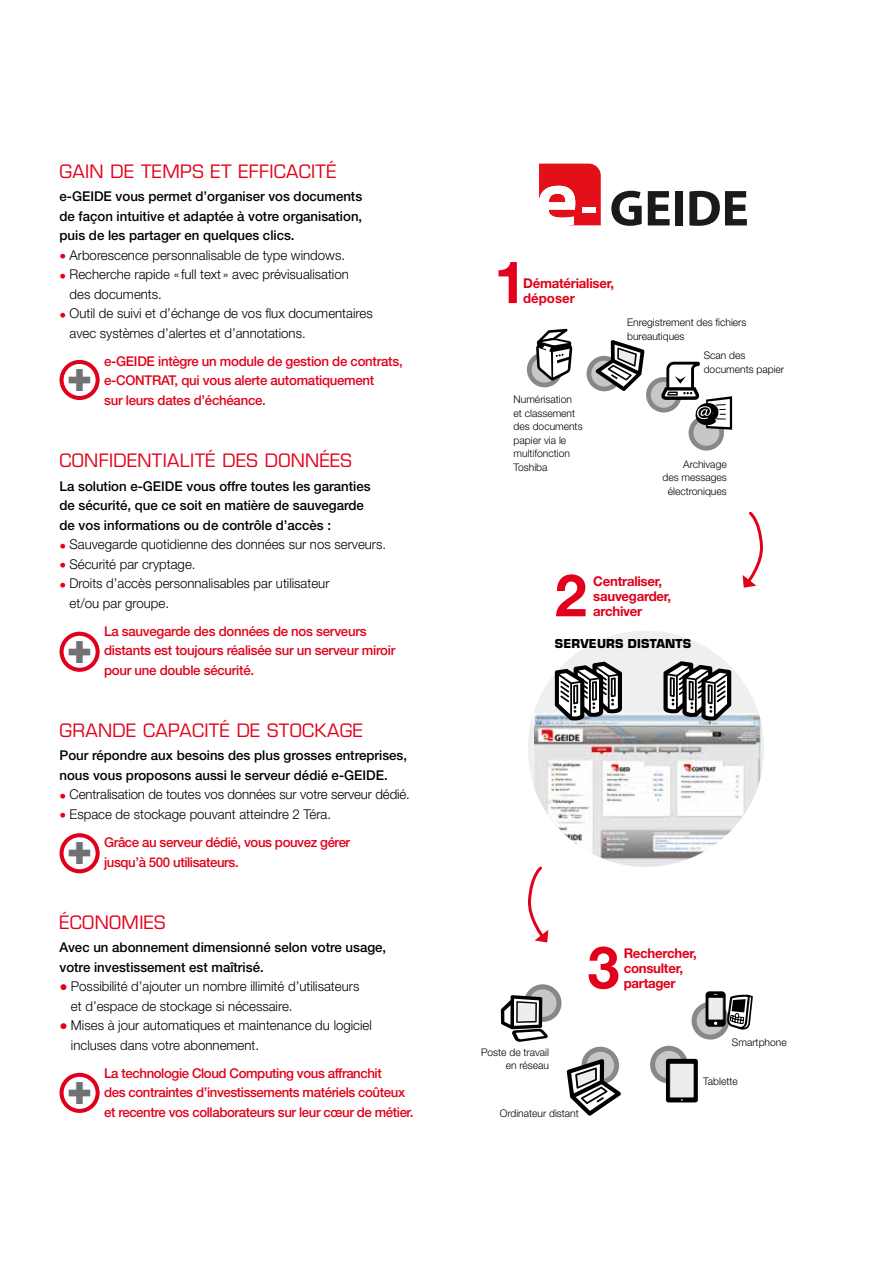
<style>
.page{position:relative;width:893px;height:1263px;background:#fff}
.page>*{position:absolute;margin:0;border:0;box-sizing:border-box;transform-origin:0 0}
.t1{font:700 58.65px "Helvetica Neue LT Std";color:#e2001a}
.t2{font:900 43.35px "Helvetica Neue LT Std";color:#707172}
.t3{font:18px "Eurostile";letter-spacing:.02em;color:#e2001a}
.t4{font:300 13.5px/19.5px "Helvetica Neue LT Std";color:#000}
.t5{font:500 13.5px/19.5px "Helvetica Neue LT Std";color:#000}
.t6{font:500 13.5px/19.5px "Helvetica Neue LT Std";letter-spacing:-.02em;color:#e2001a}
.t7{font:700 13.5px/15px "Helvetica Neue LT Std";letter-spacing:-.02em;color:#e2001a}
.t8{font:700 12px "Eurostile";letter-spacing:.01em;color:#000}
.t9{font:300 10.5px/13.5px "Helvetica Neue LT Std";color:#000}
.s1{font-weight:400;color:#e2001a}
.s2{font-weight:500;color:#e2001a}
.s3{font-weight:400;font-size:16.5px;color:#e2001a}
</style>
<div class="page">
<div style="left:528px;top:631px;width:236px;height:236px;background:#eeefef;border-radius:50%"></div>
<img style="left:533px;top:713px;width:227px;height:78px">
<img style="left:534px;top:726px;width:222px;height:139px">
<div style="left:60px;top:833px;width:40px;height:40px;border:4px solid #e0001b;border-radius:50%"></div>
<div style="left:60px;top:1073px;width:40px;height:40px;border:4px solid #e0001b;border-radius:50%"></div>
<div style="left:60px;top:360px;width:40px;height:40px;border:4px solid #e0001b;border-radius:50%"></div>
<div style="left:60px;top:632px;width:40px;height:40px;border:4px solid #e0001b;border-radius:50%"></div>
<svg style="left:663px;top:661px;width:68px;height:60px"></svg>
<svg style="left:555px;top:662px;width:67px;height:59px;background:#7b7d7e"></svg>
<svg style="left:611px;top:191px;width:31px;height:35px"></svg>
<svg style="left:648px;top:191px;width:22px;height:34px"></svg>
<div style="left:675px;top:191px;width:8px;height:34px;background:#1a1a1a"></div>
<svg style="left:689px;top:191px;width:58px;height:35px"></svg>
<svg style="left:539px;top:164px;width:62px;height:62px"></svg>
<div style="left:582px;top:208px;width:14px;height:5px;background:#fff"></div>
<svg style="left:527px;top:329px;width:45px;height:58px"></svg>
<svg style="left:587px;top:340px;width:145px;height:111px"></svg>
<svg style="left:743px;top:511px;width:20px;height:77px"></svg>
<svg style="left:501px;top:984px;width:60px;height:58px"></svg>
<div style="left:706px;top:991px;width:20px;height:36px;background:#000;border-radius:4px"></div>
<svg style="left:691px;top:993px;width:62px;height:46px"></svg>
<svg style="left:650px;top:1046px;width:38px;height:37px"></svg>
<div style="left:666px;top:1059px;width:32px;height:43px;background:#000;border-radius:3px"></div>
<div style="left:670px;top:1063px;width:24px;height:35px;background:#eceded"></div>
<div style="left:669px;top:1063px;width:25px;height:35px;border:1px solid #000"></div>
<svg style="left:567px;top:1047px;width:54px;height:69px"></svg>
<svg style="left:527px;top:866px;width:21px;height:76px"></svg>
<h3 class="t3" style="left:60px;top:160px;width:278px">GAIN DE TEMPS ET EFFICACITÉ</h3>
<p class="t5" style="left:60px;top:187px;width:304px;text-align:justify">e-GEIDE vous permet d’organiser vos documents de façon intuitive et adaptée à votre organisation, puis de les partager en quelques clics.</p>
<p class="t4" style="left:60px;top:245px;width:287px"><span class="s1">•</span> Arborescence personnalisable de type windows.</p>
<p class="t4" style="left:70px;top:265px;width:281px;text-indent:-10px"><span class="s1">•</span> Recherche rapide « full text » avec prévisualisation des documents.</p>
<p class="t4" style="left:70px;top:304px;width:305px;text-indent:-10px"><span class="s1">•</span> Outil de suivi et d’échange de vos flux documentaires avec systèmes d’alertes et d’annotations.</p>
<p class="t6" style="left:104px;top:351px;width:300px">e-GEIDE intègre un module de gestion de contrats, e-CONTRAT, qui vous alerte automatiquement<br>sur leurs dates d’échéance.</p>
<h1 class="t1" style="left:494px;top:246px;width:33px">1</h1>
<p class="t7" style="left:523px;top:275px;width:92px">Dématérialiser,</p>
<p class="t7" style="left:523px;top:290px;width:53px">déposer</p>
<p class="t9" style="left:627px;top:316px;width:121px">Enregistrement des fichiers bureautiques</p>
<p class="t9" style="left:704px;top:349px;width:82px">Scan des documents papier</p>
<h2 class="t2" style="left:67px;top:350px;width:27px">+</h2>
<p class="t9" style="left:514px;top:392px;width:70px">Numérisation et classement des documents papier via le multifonction<br>Toshiba</p>
<h3 class="t3" style="left:60px;top:449px;width:294px">CONFIDENTIALITÉ DES DONNÉES</h3>
<p class="t5" style="left:60px;top:476px;width:313px">La solution e-GEIDE vous offre toutes les garanties de sécurité, que ce soit en matière de sauvegarde de vos informations ou de contrôle d’accès :</p>
<p class="t4" style="left:60px;top:534px;width:328px"><span class="s1">•</span> Sauvegarde quotidienne des données sur nos serveurs.</p>
<p class="t4" style="left:60px;top:554px;width:138px"><span class="s1">•</span> Sécurité par cryptage.</p>
<p class="t4" style="left:70px;top:573px;width:261px;text-indent:-10px"><span class="s1">•</span> Droits d’accès personnalisables par utilisateur et/ou par groupe.</p>
<p class="t6" style="left:104px;top:621px;width:293px">La sauvegarde des données de nos serveurs distants est toujours réalisée sur un serveur miroir pour une double sécurité.</p>
<p class="t9" style="left:662px;top:457px;width:66px;text-align:right">Archivage<br>des messages électroniques</p>
<h1 class="t1" style="left:555px;top:559px;width:33px">2</h1>
<p class="t7" style="left:593px;top:574px;width:79px">Centraliser, sauvegarder,</p>
<p class="t7" style="left:593px;top:604px;width:51px">archiver</p>
<h2 class="t2" style="left:67px;top:621px;width:27px">+</h2>
<p class="t8" style="left:555px;top:636px;width:91px">SERVEURS DISTANTS</p>
<h3 class="t3" style="left:60px;top:719px;width:305px">GRANDE CAPACITÉ DE STOCKAGE</h3>
<p class="t5" style="left:60px;top:746px;width:349px">Pour répondre aux besoins des plus grosses entreprises, nous vous proposons aussi le serveur dédié e-GEIDE.</p>
<p class="t4" style="left:60px;top:785px;width:352px"><span class="s1">•</span> Centralisation de toutes vos données sur votre serveur dédié.</p>
<p class="t4" style="left:104px;top:800px;width:248px;line-height:28px;text-indent:-45px"><span class="s1">•</span> Espace de stockage pouvant atteindre 2 Téra.<br><span class="s2">Grâce au serveur dédié, vous pouvez gérer</span></p>
<p class="t6" style="left:104px;top:852px;width:136px">jusqu’à 500 utilisateurs.</p>
<h2 class="t2" style="left:67px;top:823px;width:27px">+</h2>
<h3 class="t3" style="left:60px;top:911px;width:108px">ÉCONOMIES</h3>
<p class="t5" style="left:60px;top:937px;width:328px">Avec un abonnement dimensionné selon votre usage, votre investissement est maîtrisé.</p>
<p class="t4" style="left:71px;top:976px;width:290px;text-indent:-11px"><span class="s3">•</span> Possibilité d’ajouter un nombre illimité d’utilisateurs et d’espace de stockage si nécessaire.</p>
<p class="t4" style="left:71px;top:1015px;width:302px;text-indent:-11px"><span class="s3">•</span> Mises à jour automatiques et maintenance du logiciel incluses dans votre abonnement.</p>
<p class="t6" style="left:104px;top:1063px;width:311px">La technologie Cloud Computing vous affranchit<br>des contraintes d’investissements matériels coûteux et recentre vos collaborateurs sur leur cœur de métier.</p>
<h2 class="t2" style="left:67px;top:1063px;width:27px">+</h2>
<h1 class="t1" style="left:587px;top:931px;width:33px">3</h1>
<p class="t7" style="left:624px;top:946px;width:75px">Rechercher, consulter,</p>
<p class="t7" style="left:624px;top:976px;width:54px">partager</p>
<p class="t9" style="left:481px;top:1045px;width:70px;text-align:right">Poste de travail en réseau</p>
<p class="t9" style="left:500px;top:1107px;width:81px">Ordinateur distant</p>
<p class="t9" style="left:732px;top:1035px;width:56px">Smartphone</p>
<p class="t9" style="left:703px;top:1074px;width:36px">Tablette</p>
</div>
